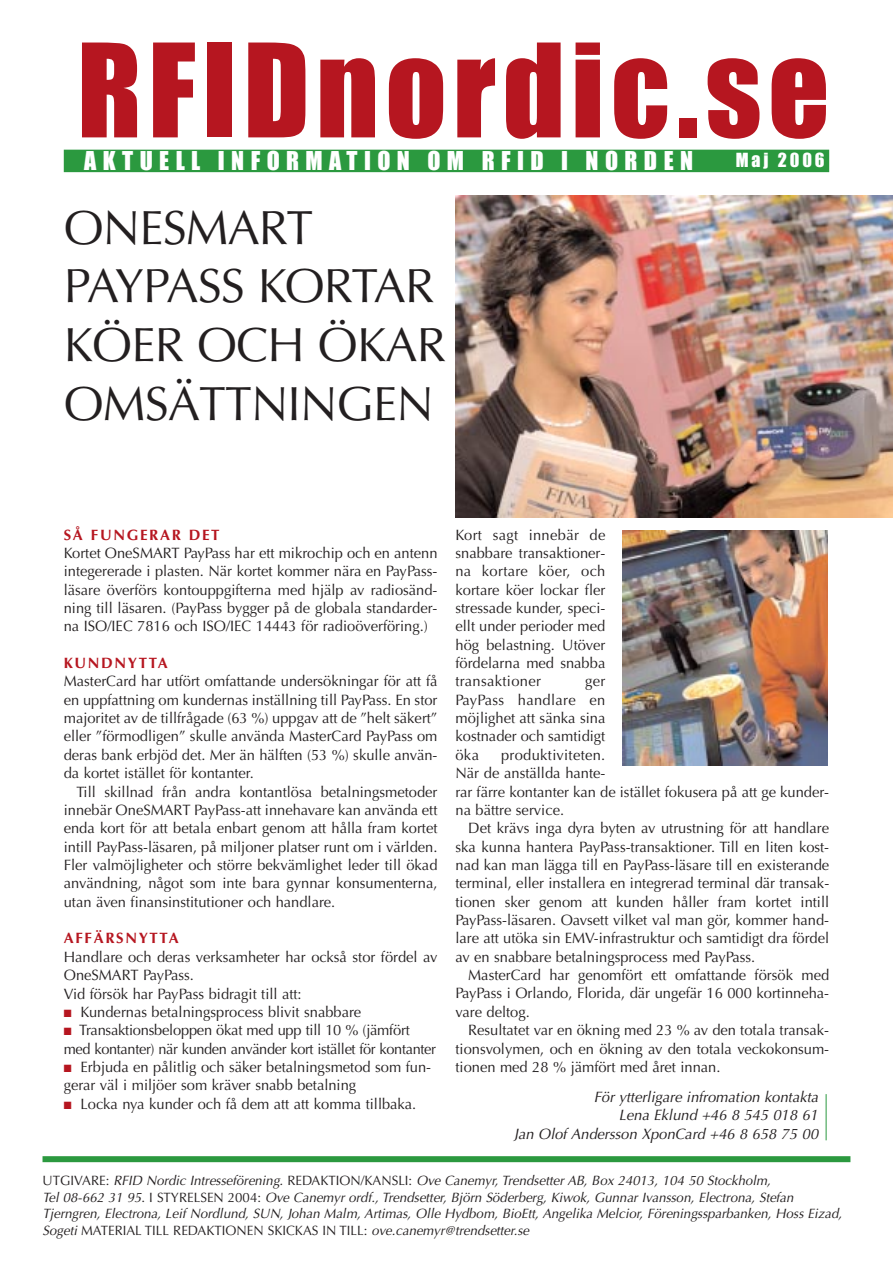
<style>
.page{position:relative;width:893px;height:1263px;background:#fff}
.page>*{position:absolute;margin:0;border:0;box-sizing:border-box;transform-origin:0 0}
.t1{font:120px "Impact";letter-spacing:.055em;color:#b61620}
.t2{font:48px/58.8px "Optima";letter-spacing:-.015em;color:#231f20}
.t3{font:24px "Impact";letter-spacing:.27em;color:#fff}
.t4{font:18px "Impact";letter-spacing:.16em;color:#fff}
.t5{font:15px/18.3px "Optima";color:#231f20;text-align:justify}
.t6{font:15px/18.3px "Optima";letter-spacing:-.02em;color:#231f20}
.t7{font:italic 15px/18.3px "Optima";color:#231f20;text-align:right}
.t8{font:700 15px "Optima";letter-spacing:.11em;color:#b61620}
.t9{font:italic 13.5px/16.5px "Optima";color:#231f20}
.s1{color:#b61620}
.s2{font-style:normal}
</style>
<div class="page">
<div style="left:64px;top:150px;width:765px;height:22px;background:#2b993f"></div>
<div style="left:43px;top:1156px;width:807px;height:6px;background:#2b993f"></div>
<hr style="left:826px;top:1094px;width:1px;height:46px;background:#2b993f">
<img style="left:456px;top:196px;width:437px;height:321px">
<img style="left:622px;top:531px;width:205px;height:234px">
<h1 class="t1" style="left:77px;top:52px;width:754px">RFIDnordic.se</h1>
<h3 class="t3" style="left:84px;top:153px;width:610px">AKTUELL INFORMATION OM RFID I NORDEN</h3>
<p class="t4" style="left:736px;top:154px;width:90px">Maj 2006</p>
<h2 class="t2" style="left:64px;top:203px;width:384px">ONESMART<br>PAYPASS KORTAR<br>KÖER OCH ÖKAR<br>OMSÄTTNINGEN</h2>
<p class="t8" style="left:64px;top:528px;width:157px">SÅ FUNGERAR DET</p>
<p class="t5" style="left:64px;top:545px;width:375px">Kortet OneSMART PayPass har ett mikrochip och en antenn integererade i plasten. När kortet kommer nära en PayPass&shy;läsare överförs kontouppgifterna med hjälp av radiosänd&shy;ning till läsaren. (PayPass bygger på de globala standarder&shy;na ISO/IEC 7816 och ISO/IEC 14443 för radioöverföring.)</p>
<p class="t8" style="left:64px;top:657px;width:106px">KUNDNYTTA</p>
<p class="t5" style="left:64px;top:674px;width:375px">MasterCard har utfört omfattande undersökningar för att få en uppfattning om kundernas inställning till PayPass. En stor majoritet av de tillfrågade (63 %) uppgav att de ”helt säkert” eller ”förmodligen” skulle använda MasterCard PayPass om deras bank erbjöd det. Mer än hälften (53 %) skulle använ&shy;da kortet istället för kontanter.</p>
<p class="t5" style="left:64px;top:784px;width:375px;text-indent:13px">Till skillnad från andra kontantlösa betalningsmetoder innebär OneSMART PayPass-att innehavare kan använda ett enda kort för att betala enbart genom att hålla fram kortet intill PayPass-läsaren, på miljoner platser runt om i världen.<br>Fler valmöjligheter och större bekvämlighet leder till ökad användning, något som inte bara gynnar konsumenterna, utan även finansinstitutioner och handlare.</p>
<p class="t8" style="left:64px;top:932px;width:117px">AFFÄRSNYTTA</p>
<p class="t5" style="left:64px;top:949px;width:375px;text-align:left">Handlare och deras verksamheter har också stor fördel av<br>OneSMART PayPass.<br>Vid försök har PayPass bidragit till att:</p>
<p class="t5" style="left:64px;top:1004px;width:299px"><span class="s1">■</span> Kundernas betalningsprocess blivit snabbare</p>
<p class="t6" style="left:64px;top:1022px;width:374px"><span class="s1">■</span> Transaktionsbeloppen ökat med upp till 10 % (jämfört med kontanter) när kunden använder kort istället för kontanter</p>
<p class="t5" style="left:64px;top:1059px;width:369px"><span class="s1">■</span> Erbjuda en pålitlig och säker betalningsmetod som fun&shy;gerar väl i miljöer som kräver snabb betalning</p>
<p class="t5" style="left:64px;top:1096px;width:354px"><span class="s1">■</span> Locka nya kunder och få dem att att komma tillbaka.</p>
<p class="t5" style="left:455px;top:527px;width:151px">Kort sagt innebär de snabbare transaktioner&shy;na kortare köer, och kortare köer lockar fler stressade kunder, speci&shy;ellt under perioder med hög belastning. Utöver fördelarna med snabba transaktioner</p>
<p class="t5" style="left:455px;top:674px;width:151px;text-indent:130px">ger PayPass handlare en möjlighet att sänka sina kostnader och samtidigt öka</p>
<p class="t5" style="left:455px;top:747px;width:375px;text-align:left;text-indent:46px">produktiviteten.<br>När de anställda hante-<br>rar färre kontanter kan de istället fokusera på att ge kunder&shy;na bättre service.</p>
<p class="t5" style="left:455px;top:820px;width:375px;text-indent:13px">Det krävs inga dyra byten av utrustning för att handlare ska kunna hantera PayPass-transaktioner. Till en liten kost&shy;nad kan man lägga till en PayPass-läsare till en existerande terminal, eller installera en integrerad terminal där transak&shy;tionen sker genom att kunden håller fram kortet intill PayPass-läsaren. Oavsett vilket val man gör, kommer hand&shy;lare att utöka sin EMV-infrastruktur och samtidigt dra fördel av en snabbare betalningsprocess med PayPass.</p>
<p class="t5" style="left:455px;top:967px;width:375px;text-indent:13px">MasterCard har genomfört ett omfattande försök med PayPass i Orlando, Florida, där ungefär 16 000 kortinneha&shy;vare deltog.</p>
<p class="t5" style="left:455px;top:1022px;width:375px;text-indent:13px">Resultatet var en ökning med 23 % av den totala transak&shy;tionsvolymen, och en ökning av den totala veckokonsum&shy;tionen med 28 % jämfört med året innan.</p>
<p class="t7" style="left:514px;top:1089px;width:308px">För ytterligare infromation kontakta<br>Lena Eklund +46 8 545 018 61<br>Jan Olof Andersson XponCard +46 8 658 75 00</p>
<p class="t9" style="left:43px;top:1173px;width:804px"><span class="s2">U T G I VA R E :</span> RFID Nordic Intresseförening. <span class="s2">R E DA KT I O N / KA N S L I :</span> Ove Canemyr,Trendsetter AB, Box 24013, 104 50 Stockholm,<br>Tel 08-662 31 95<span class="s2">. I S T Y R E L S E N 2 0 0 4 :</span> Ove Canemyr ordf.,Trendsetter, Björn Söderberg, Kiwok, Gunnar Ivansson, Electrona, Stefan Tjerngren, Electrona, Leif Nordlund, SUN, Johan Malm, Artimas, Olle Hydbom, BioEtt, Angelika Melcior, Föreningssparbanken, Hoss Eizad, Sogeti <span class="s2">MATERIAL TILL REDAKTIONEN SKICKAS IN TILL:</span> ove.canemyr@trendsetter.se</p>
</div>
